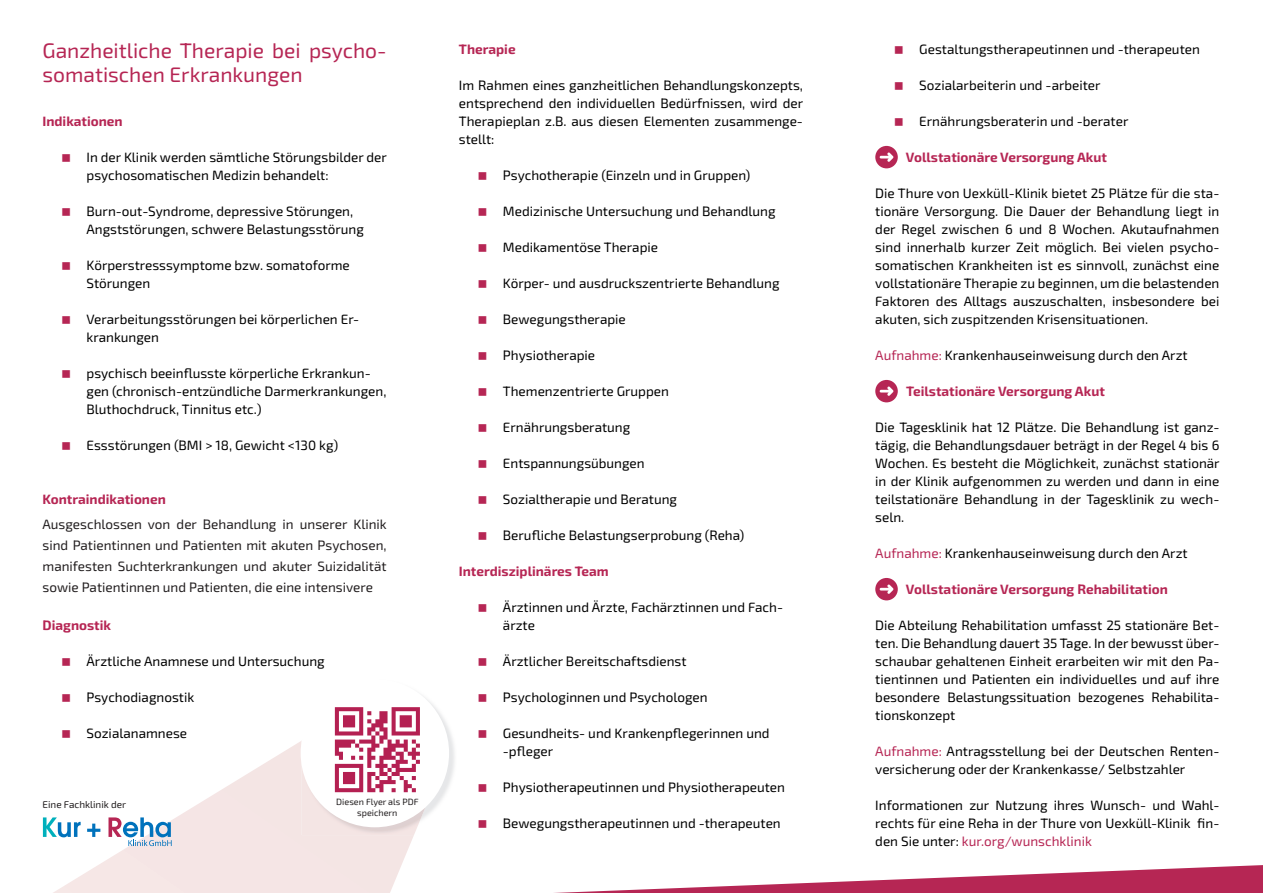
<style>
.page{position:relative;width:1263px;height:893px;background:#fff}
.page>*{position:absolute;margin:0;border:0;box-sizing:border-box;transform-origin:0 0}
.t1{font:21px/24px "Exo 2";color:#b62654}
.t2{font:13.5px/18px "Exo 2";color:#000}
.t3{font:13.5px/21px "Exo 2";color:#231f20;text-align:justify}
.t4{font:700 13.5px "Exo 2";color:#b62654}
.t5{font:9.9px "Exo 2";color:#231f20}
.t6{font:9px/10.8px "Exo 2";color:#231f20;text-align:center}
.s1{color:#b62654}
</style>
<div class="page">
<svg style="left:62px;top:741px;width:352px;height:120px"></svg>
<img style="left:423px;top:696px;width:32px;height:121px">
<img style="left:302px;top:768px;width:123px;height:67px">
<div style="left:301px;top:679px;width:148px;height:148px;background:#fff;border-radius:50%"></div>
<svg style="left:875px;top:146px;width:23px;height:22px"></svg>
<svg style="left:875px;top:380px;width:23px;height:22px"></svg>
<svg style="left:875px;top:578px;width:23px;height:22px"></svg>
<svg style="left:43px;top:817px;width:38px;height:20px"></svg>
<svg style="left:87px;top:824px;width:13px;height:13px"></svg>
<svg style="left:109px;top:817px;width:63px;height:29px"></svg>
<svg style="left:53px;top:861px;width:1210px;height:32px"></svg>
<svg style="left:335px;top:707px;width:85px;height:85px"></svg>
<h1 class="t1" style="left:43px;top:38px;width:346px">Ganzheitliche Therapie bei psycho&shy;somatischen Erkrankungen</h1>
<p class="t4" style="left:43px;top:111px;width:82px">Indikationen</p>
<p class="t2" style="left:87px;top:148px;width:302px">In der Klinik werden sämtliche Störungsbilder der psychosomatischen Medizin behandelt:</p>
<p class="t2" style="left:87px;top:202px;width:279px">Burn-out-Syndrome, depressive Störungen,<br>Angststörungen, schwere Belastungsstörung</p>
<p class="t2" style="left:87px;top:256px;width:265px">Körperstresssymptome bzw. somatoforme<br>Störungen</p>
<p class="t2" style="left:87px;top:310px;width:274px">Verarbeitungsstörungen bei körperlichen Er&shy;krankungen</p>
<p class="t2" style="left:87px;top:364px;width:301px">psychisch beeinflusste körperliche Erkrankun&shy;gen (chronisch-entzündliche Darmerkrankungen,<br>Bluthochdruck, Tinnitus etc.)</p>
<p class="t2" style="left:87px;top:436px;width:253px">Essstörungen (BMI &gt; 18, Gewicht &lt;130 kg)</p>
<p class="t4" style="left:43px;top:489px;width:125px">Kontraindikationen</p>
<p class="t3" style="left:43px;top:514px;width:346px">Ausgeschlossen von der Behandlung in unserer Klinik sind Patientinnen und Patienten mit akuten Psychosen, manifesten Suchterkrankungen und akuter Suizidalität sowie Patientinnen und Patienten, die eine intensivere</p>
<p class="t4" style="left:43px;top:615px;width:70px">Diagnostik</p>
<p class="t2" style="left:87px;top:652px;width:240px">Ärztliche Anamnese und Untersuchung</p>
<p class="t2" style="left:87px;top:688px;width:109px">Psychodiagnostik</p>
<p class="t2" style="left:87px;top:724px;width:102px">Sozialanamnese</p>
<p class="t5" style="left:43px;top:798px;width:85px">Eine Fachklinik der</p>
<p class="t6" style="left:336px;top:796px;width:84px">Diesen Flyer als PDF speichern</p>
<p class="t4" style="left:459px;top:39px;width:58px">Therapie</p>
<p class="t2" style="left:459px;top:76px;width:346px;text-align:justify">Im Rahmen eines ganzheitlichen Behandlungskonzepts, entsprechend den individuellen Bedürfnissen, wird der Therapieplan z.B. aus diesen Elementen zusammenge&shy;stellt:</p>
<p class="t2" style="left:503px;top:166px;width:249px">Psychotherapie (Einzeln und in Gruppen)</p>
<p class="t2" style="left:503px;top:202px;width:274px">Medizinische Untersuchung und Behandlung</p>
<p class="t2" style="left:503px;top:238px;width:157px">Medikamentöse Therapie</p>
<p class="t2" style="left:503px;top:274px;width:278px">Körper- und ausdruckszentrierte Behandlung</p>
<p class="t2" style="left:503px;top:310px;width:124px">Bewegungstherapie</p>
<p class="t2" style="left:503px;top:346px;width:94px">Physiotherapie</p>
<p class="t2" style="left:503px;top:382px;width:168px">Themenzentrierte Gruppen</p>
<p class="t2" style="left:503px;top:418px;width:129px">Ernährungsberatung</p>
<p class="t2" style="left:503px;top:454px;width:143px">Entspannungsübungen</p>
<p class="t2" style="left:503px;top:490px;width:176px">Sozialtherapie und Beratung</p>
<p class="t2" style="left:503px;top:526px;width:243px">Berufliche Belastungserprobung (Reha)</p>
<p class="t4" style="left:459px;top:561px;width:151px">Interdisziplinäres Team</p>
<p class="t2" style="left:503px;top:598px;width:282px">Ärztinnen und Ärzte, Fachärztinnen und Fach&shy;ärzte</p>
<p class="t2" style="left:503px;top:652px;width:185px">Ärztlicher Bereitschaftsdienst</p>
<p class="t2" style="left:503px;top:688px;width:206px">Psychologinnen und Psychologen</p>
<p class="t2" style="left:503px;top:724px;width:268px">Gesundheits- und Krankenpflegerinnen und -pfleger</p>
<p class="t2" style="left:503px;top:778px;width:284px">Physiotherapeutinnen und Physiotherapeuten</p>
<p class="t2" style="left:503px;top:814px;width:279px">Bewegungstherapeutinnen und -therapeuten</p>
<p class="t2" style="left:919px;top:40px;width:282px">Gestaltungstherapeutinnen und -therapeuten</p>
<p class="t2" style="left:919px;top:76px;width:183px">Sozialarbeiterin und -arbeiter</p>
<p class="t2" style="left:919px;top:112px;width:211px">Ernährungsberaterin und -berater</p>
<p class="t4" style="left:906px;top:147px;width:202px">Vollstationäre Versorgung Akut</p>
<p class="t2" style="left:875px;top:184px;width:346px;text-align:justify">Die Thure von Uexküll-Klinik bietet 25 Plätze für die sta&shy;tionäre Versorgung. Die Dauer der Behandlung liegt in der Regel zwischen 6 und 8 Wochen. Akutaufnahmen sind innerhalb kurzer Zeit möglich. Bei vielen psycho&shy;somatischen Krankheiten ist es sinnvoll, zunächst eine vollstationäre Therapie zu beginnen, um die belastenden Faktoren des Alltags auszuschalten, insbesondere bei akuten, sich zuspitzenden Krisensituationen.</p>
<p class="t2" style="left:875px;top:346px;width:314px"><span class="s1">Aufnahme:</span> Krankenhauseinweisung durch den Arzt</p>
<p class="t4" style="left:906px;top:381px;width:200px">Teilstationäre Versorgung Akut</p>
<p class="t2" style="left:875px;top:418px;width:346px;text-align:justify">Die Tagesklinik hat 12 Plätze. Die Behandlung ist ganz&shy;tägig, die Behandlungsdauer beträgt in der Regel 4 bis 6<br>Wochen. Es besteht die Möglichkeit, zunächst stationär in der Klinik aufgenommen zu werden und dann in eine teilstationäre Behandlung in der Tagesklinik zu wech&shy;seln.</p>
<p class="t2" style="left:875px;top:544px;width:314px"><span class="s1">Aufnahme:</span> Krankenhauseinweisung durch den Arzt</p>
<p class="t4" style="left:906px;top:579px;width:263px">Vollstationäre Versorgung Rehabilitation</p>
<p class="t2" style="left:875px;top:616px;width:346px;text-align:justify">Die Abteilung Rehabilitation umfasst 25 stationäre Bet&shy;ten. Die Behandlung dauert 35 Tage. In der bewusst über&shy;schaubar gehaltenen Einheit erarbeiten wir mit den Pa&shy;tientinnen und Patienten ein individuelles und auf ihre besondere Belastungssituation bezogenes Rehabilita&shy;tionskonzept</p>
<p class="t2" style="left:875px;top:742px;width:346px"><span class="s1">Aufnahme:</span> Antragsstellung bei der Deutschen Renten&shy;versicherung oder der Krankenkasse/ Selbstzahler</p>
<p class="t2" style="left:875px;top:796px;width:346px;text-align:justify">Informationen zur Nutzung ihres Wunsch- und Wahl&shy;rechts für eine Reha in der Thure von Uexküll-Klinik fin&shy;den Sie unter: <span class="s1">kur.org/wunschklinik</span></p>
</div>
